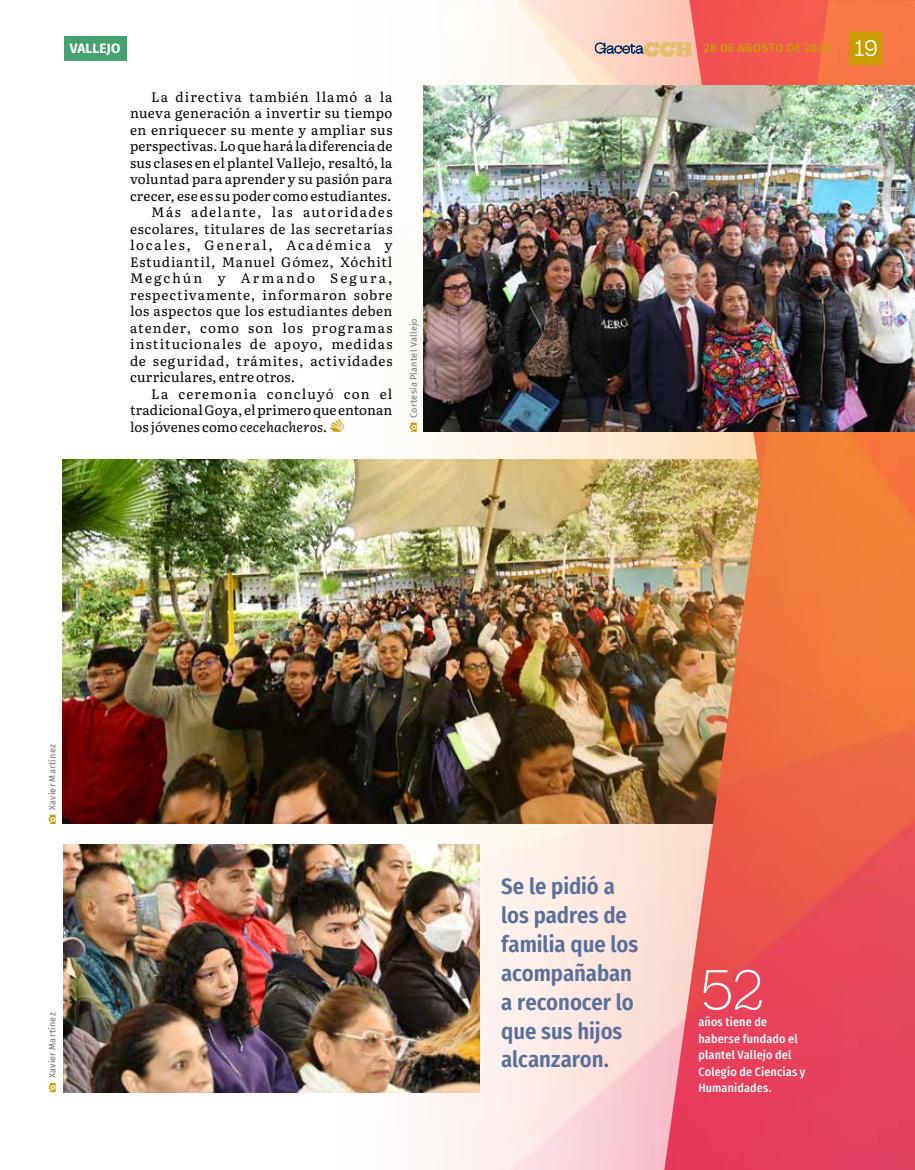
<style>
.page{position:relative;width:915px;height:1170px;background:#fff}
.page>*{position:absolute;margin:0;border:0;box-sizing:border-box;transform-origin:0 0}
.t1{font:300 52.5px "Hepta Slab";color:#fff}
.t2{font:600 22.5px/28.8px "Fira Sans Condensed";color:#5a709c}
.t3{font:13.5px "Literata 18 pt";letter-spacing:.045em;color:#000}
.t4{font:13.5px "Literata 18 pt";letter-spacing:.015em;color:#000}
.t5{font:13.5px "Literata 18 pt";letter-spacing:.065em;color:#000}
.t6{font:13.5px "Literata 18 pt";letter-spacing:.085em;color:#000}
.t7{font:13.5px "Literata 18 pt";letter-spacing:.01em;color:#000}
.t8{font:13.5px "Literata 18 pt";letter-spacing:.005em;color:#000}
.t9{font:13.5px "Literata 18 pt";letter-spacing:.025em;color:#000}
.t10{font:13.5px "Literata 18 pt";letter-spacing:.08em;color:#000}
.t11{font:13.5px "Literata 18 pt";color:#000}
.t12{font:13.5px "Literata 18 pt";letter-spacing:.07em;color:#000}
.t13{font:13.5px "Literata 18 pt";letter-spacing:.095em;color:#000}
.t14{font:13.5px "Literata 18 pt";letter-spacing:.135em;color:#000}
.t15{font:13.5px "Literata 18 pt";letter-spacing:.02em;color:#000}
.t16{font:13.5px "Literata 18 pt";letter-spacing:.155em;color:#000}
.t17{font:700 13.5px "Fira Sans";letter-spacing:.005em;color:#fff}
.t18{font:500 12px/16.5px "Fira Sans Condensed";letter-spacing:.015em;color:#fff}
.t19{font:500 12px "Fira Sans";letter-spacing:.02em;color:#c99d00}
.t20{font:9px "Fira Sans";letter-spacing:.025em;color:#706f6f}
.s1{font-family:"Hepta Slab";font-weight:400;font-size:21px;color:#fff}
.s2{font-style:italic}
</style>
<div class="page">
<img style="left:63px;top:459px;width:26px;height:364px">
<img style="left:89px;top:0;width:825px;height:1169px">
<svg style="left:329px;top:419px;width:15px;height:13px"></svg>
<img style="left:424px;top:86px;width:490px;height:346px">
<img style="left:64px;top:844px;width:416px;height:248px">
<svg style="left:49px;top:814px;width:7px;height:10px"></svg>
<svg style="left:49px;top:1083px;width:7px;height:9px"></svg>
<svg style="left:409px;top:422px;width:7px;height:10px"></svg>
<svg style="left:594px;top:34px;width:97px;height:23px;background:#dcbaa2"></svg>
<div style="left:849px;top:32px;width:32px;height:33px;background:#c99d00"></div>
<div style="left:64px;top:36px;width:62px;height:24px;background:#46a170"></div>
<p class="t17" style="left:70px;top:37px;width:52px">VALLEJO</p>
<p class="t19" style="left:703px;top:39px;width:175px">28 DE AGOSTO DE 2023 <span class="s1">19</span></p>
<p class="t12" style="left:151px;top:86px;width:242px">La directiva también llamó a la</p>
<p class="t9" style="left:130px;top:103px;width:264px">nueva generación a invertir su tiempo</p>
<p class="t3" style="left:130px;top:119px;width:264px">en enriquecer su mente y ampliar sus</p>
<p class="t7" style="left:130px;top:136px;width:264px">perspectivas. Lo que hará la diferencia de</p>
<p class="t4" style="left:130px;top:152px;width:264px">sus clases en el plantel Vallejo, resaltó, la</p>
<p class="t4" style="left:130px;top:169px;width:264px">voluntad para aprender y su pasión para</p>
<p class="t4" style="left:130px;top:185px;width:263px">crecer, ese es su poder como estudiantes.</p>
<p class="t13" style="left:151px;top:202px;width:242px">Más adelante, las autoridades</p>
<p class="t3" style="left:130px;top:218px;width:264px">escolares, titulares de las secretarías</p>
<p class="t14" style="left:130px;top:235px;width:264px">locales, General, Académica y</p>
<p class="t3" style="left:130px;top:251px;width:264px">Estudiantil, Manuel Gómez, Xóchitl</p>
<p class="t16" style="left:130px;top:268px;width:264px">Megchún y Armando Segura,</p>
<p class="t5" style="left:130px;top:284px;width:264px">respectivamente, informaron sobre</p>
<p class="t3" style="left:130px;top:301px;width:264px">los aspectos que los estudiantes deben</p>
<p class="t6" style="left:130px;top:317px;width:264px">atender, como son los programas</p>
<p class="t10" style="left:130px;top:334px;width:264px">institucionales de apoyo, medidas</p>
<p class="t5" style="left:130px;top:350px;width:264px">de seguridad, trámites, actividades</p>
<p class="t15" style="left:130px;top:367px;width:167px">curriculares, entre otros.</p>
<p class="t6" style="left:151px;top:383px;width:242px">La ceremonia concluyó con el</p>
<p class="t8" style="left:130px;top:400px;width:264px">tradicional Goya, el primero que entonan</p>
<p class="t11" style="left:130px;top:416px;width:199px">los jóvenes como <span class="s2">cecehacheros</span>.</p>
<p class="t20" style="left:406px;top:418px;width:101px;rotate:-90deg">Cortesía Plantel Vallejo</p>
<p class="t20" style="left:46px;top:810px;width:68px;rotate:-90deg">Xavier Martínez</p>
<p class="t20" style="left:46px;top:1078px;width:68px;rotate:-90deg">Xavier Martínez</p>
<h2 class="t2" style="left:501px;top:870px;width:138px">Se le pidió a los padres de familia que los acompañaban a reconocer lo que sus hijos alcanzaron.</h2>
<h1 class="t1" style="left:698px;top:945px;width:68px">52</h1>
<p class="t18" style="left:698px;top:1013px;width:109px">años tiene de haberse fundado el plantel Vallejo del<br>Colegio de Ciencias y<br>Humanidades.</p>
</div>
